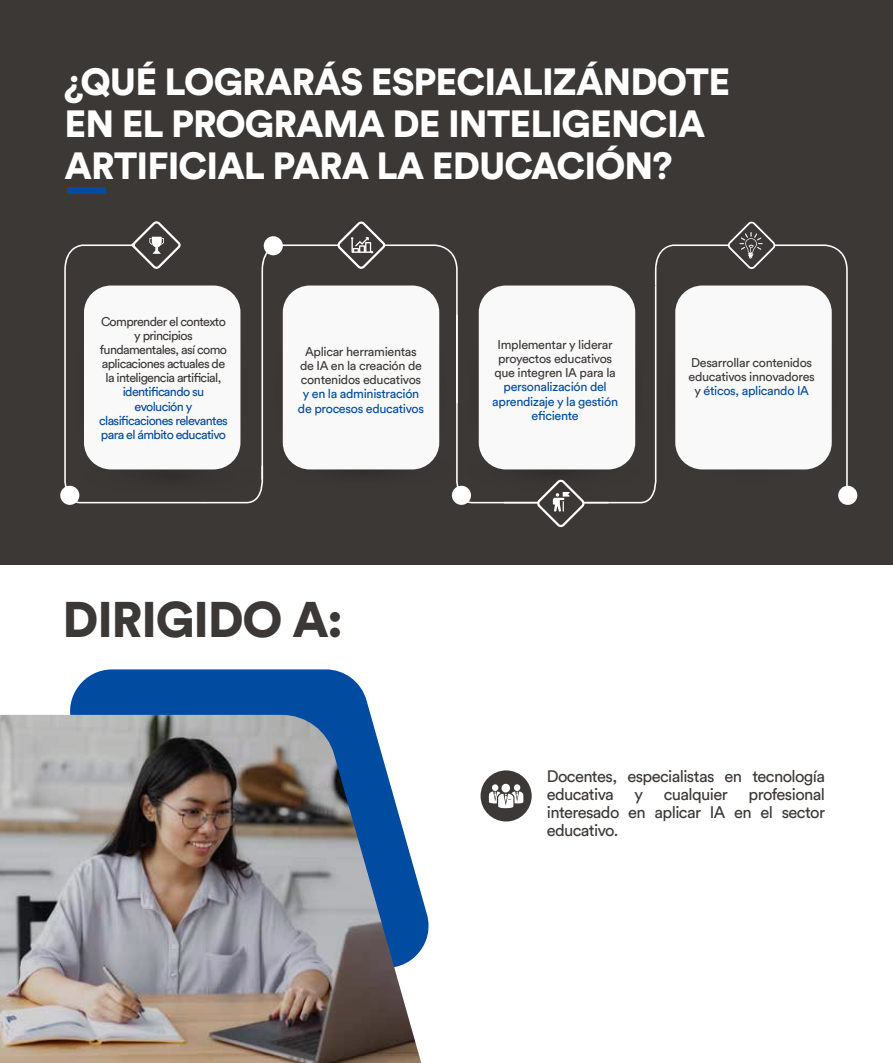
<style>
.page{position:relative;width:893px;height:1063px;background:#fff}
.page>*{position:absolute;margin:0;border:0;box-sizing:border-box;transform-origin:0 0}
.t1{font:900 49.5px "Circular Std";letter-spacing:-.025em;color:#3c3836}
.t2{font:900 37.5px/42px "Circular Std";letter-spacing:-.025em;color:#fff}
.t3{font:16.5px/18px "Circular Std";letter-spacing:-.035em;color:#3c3836}
.t4{font:12.6px/14.1px "Circular Std";letter-spacing:-.025em;color:#3c3836;text-align:center}
.t5{font:12.6px/14.1px "Circular Std";letter-spacing:-.05em;color:#3c3836;text-align:center}
.t6{font:12.6px/14.1px "Circular Std";letter-spacing:-.03em;color:#014ba0;text-align:center}
.t7{font:12.6px/14.1px "Circular Std";letter-spacing:-.05em;color:#014ba0;text-align:center}
.s1{color:#014ba0}
</style>
<div class="page">
<div style="left:0;top:0;width:893px;height:564px;background:#3c3836"></div>
<div style="left:67px;top:187px;width:39px;height:7px;background:#014ba0"></div>
<div style="left:481px;top:770px;width:51px;height:52px;background:#3c3836;border-radius:50%"></div>
<svg style="left:489px;top:783px;width:34px;height:25px"></svg>
<div style="left:838px;top:486px;width:19px;height:19px;background:#fff;border-radius:50%"></div>
<svg style="left:60px;top:486px;width:19px;height:19px"></svg>
<svg style="left:64px;top:221px;width:784px;height:306px"></svg>
<svg style="left:70px;top:669px;width:359px;height:281px;fill:#014ba0"></svg>
<img style="left:0;top:715px;width:421px;height:348px">
<h2 class="t2" style="left:65px;top:60px;width:667px">¿QUÉ LOGRARÁS ESPECIALIZÁNDOTE<br>EN EL PROGRAMA DE INTELIGENCIA<br>ARTIFICIAL PARA LA EDUCACIÓN?</h2>
<p class="t5" style="left:100px;top:314px;width:129px">Comprender el contexto y principios fundamentales, así como aplicaciones actuales de la inteligencia artificial,</p>
<p class="t7" style="left:99px;top:385px;width:130px">identificando su evolución y clasificaciones relevantes para el ámbito educativo</p>
<p class="t4" style="left:300px;top:344px;width:123px">Aplicar herramientas de IA en la creación de contenidos educativos</p>
<p class="t6" style="left:298px;top:387px;width:128px">y en la administración de procesos educativos</p>
<h1 class="t1" style="left:63px;top:587px;width:282px">DIRIGIDO A:</h1>
<p class="t4" style="left:494px;top:337px;width:123px;text-align:left">Implementar y liderar proyectos educativos que integren IA para la</p>
<p class="t6" style="left:492px;top:380px;width:127px">personalización del aprendizaje y la gestión eficiente</p>
<p class="t4" style="left:688px;top:355px;width:128px">Desarrollar contenidos educativos innovadores y <span class="s1">éticos, aplicando IA</span></p>
<h3 class="t3" style="left:547px;top:767px;width:280px">Docentes, especialistas en tecnología educativa</h3>
<h3 class="t3" style="left:547px;top:785px;width:280px;text-align:justify;text-indent:202px">profesional interesado en aplicar IA en el sector educativo.</h3>
<h3 class="t3" style="left:635px;top:785px;width:10px">y</h3>
<h3 class="t3" style="left:664px;top:785px;width:66px">cualquier</h3>
</div>
